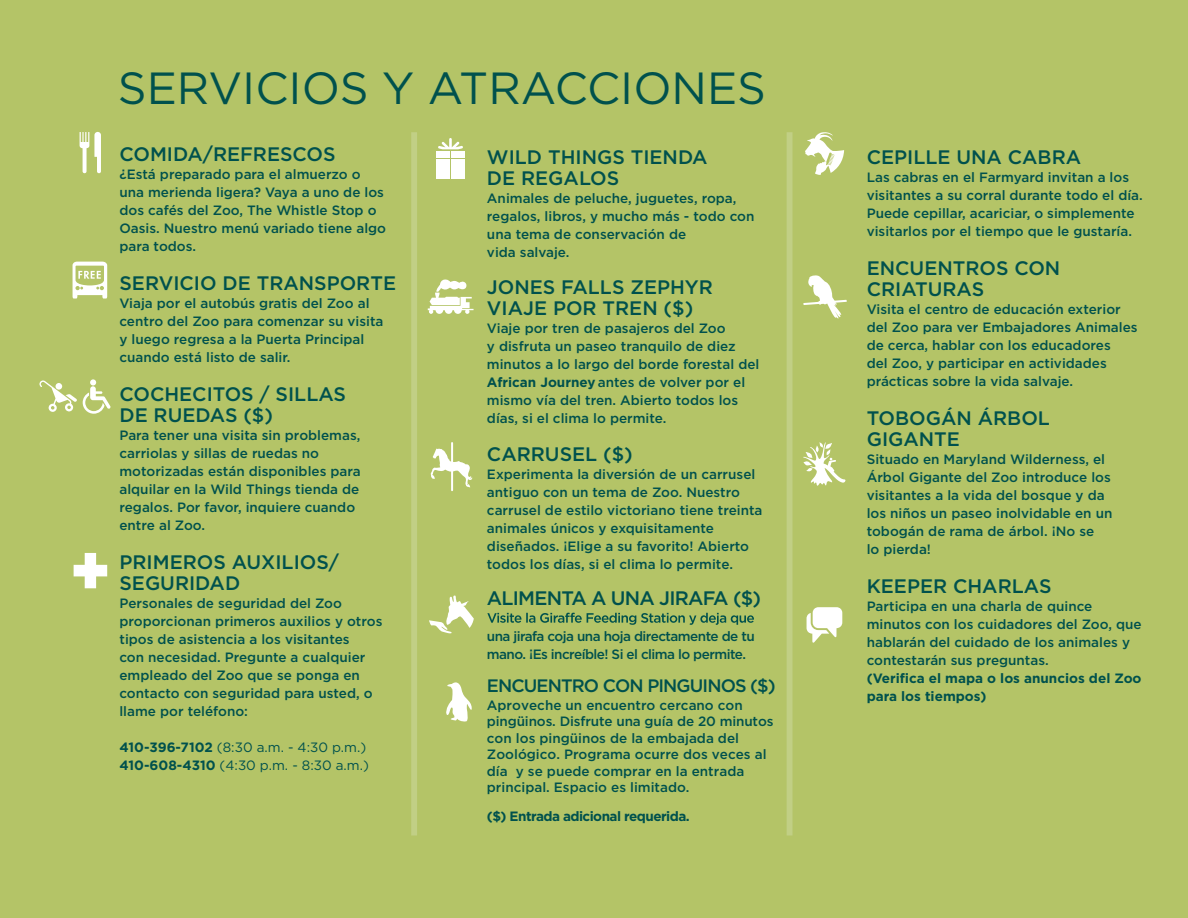
<style>
.page{position:relative;width:1188px;height:918px;background:#b4c467}
.page>*{position:absolute;margin:0;border:0;box-sizing:border-box;transform-origin:0 0}
.t1{font:45px "Gotham";color:#00514d}
.t2{font:500 19.5px/21px "Gotham";color:#00514d}
.t3{font:500 19.5px "Gotham";letter-spacing:-.04em;color:#00514d}
.t4{font:500 18px "Gotham";letter-spacing:-.05em;color:#00514d}
.t5{font:500 13.5px/18px "Gotham";color:#00514d}
.t6{font:500 13.5px/18px "Gotham";letter-spacing:-.04em;color:#00514d}
.t7{font:13.5px/18px "Gotham";color:#00514d}
.t8{font:700 13.5px/18px "Gotham";color:#00514d}
.t9{font:700 13.5px "Gotham";letter-spacing:-.04em;color:#00514d}
.s1{font-weight:700}
</style>
<div class="page">
<div style="left:411px;top:132px;width:6px;height:704px;background:#c1cf85"></div>
<div style="left:787px;top:132px;width:6px;height:704px;background:#c1cf85"></div>
<svg style="left:80px;top:132px;width:21px;height:41px"></svg>
<svg style="left:438px;top:138px;width:25px;height:11px"></svg>
<div style="left:436px;top:160px;width:13px;height:19px;background:#fff"></div>
<div style="left:436px;top:151px;width:13px;height:6px;background:#fff"></div>
<div style="left:452px;top:151px;width:13px;height:6px;background:#fff"></div>
<div style="left:452px;top:160px;width:13px;height:19px;background:#fff"></div>
<svg style="left:73px;top:262px;width:34px;height:37px"></svg>
<svg style="left:39px;top:380px;width:72px;height:34px"></svg>
<svg style="left:74px;top:553px;width:33px;height:35px"></svg>
<svg style="left:428px;top:279px;width:46px;height:35px"></svg>
<svg style="left:431px;top:442px;width:42px;height:49px"></svg>
<svg style="left:429px;top:595px;width:45px;height:39px"></svg>
<svg style="left:805px;top:132px;width:39px;height:43px"></svg>
<svg style="left:803px;top:442px;width:43px;height:44px"></svg>
<svg style="left:807px;top:607px;width:35px;height:36px"></svg>
<svg style="left:803px;top:275px;width:44px;height:44px"></svg>
<svg style="left:487px;top:613px;width:267px;height:12px"></svg>
<svg style="left:446px;top:682px;width:26px;height:40px"></svg>
<h1 class="t1" style="left:118px;top:59px;width:650px">SERVICIOS Y ATRACCIONES</h1>
<h2 class="t2" style="left:119px;top:143px;width:218px">COMIDA/REFRESCOS</h2>
<p class="t5" style="left:119px;top:165px;width:268px">¿Está preparado para el almuerzo o una merienda ligera? Vaya a uno de los dos cafés del Zoo, The Whistle Stop o<br>Oasis. Nuestro menú variado tiene algo para todos.</p>
<h2 class="t2" style="left:119px;top:272px;width:278px">SERVICIO DE TRANSPORTE</h2>
<p class="t5" style="left:119px;top:294px;width:266px">Viaja por el autobús gratis del Zoo al centro del Zoo para comenzar su visita y luego regresa a la Puerta Principal cuando está listo de salir.</p>
<h2 class="t2" style="left:119px;top:383px;width:228px">COCHECITOS / SILLAS<br>DE RUEDAS ($)</h2>
<p class="t5" style="left:119px;top:426px;width:243px">Para tener una visita sin problemas, carriolas y sillas de ruedas no motorizadas están disponibles para alquilar en la Wild Things tienda de regalos. Por favor, inquiere cuando entre al Zoo.</p>
<h2 class="t2" style="left:119px;top:551px;width:221px">PRIMEROS AUXILIOS/<br>SEGURIDAD</h2>
<p class="t5" style="left:119px;top:594px;width:265px">Personales de seguridad del Zoo proporcionan primeros auxilios y otros tipos de asistencia a los visitantes<br>con necesidad. Pregunte a cualquier empleado del Zoo que se ponga en contacto con seguridad para usted, o llame por teléfono:</p>
<p class="t7" style="left:119px;top:738px;width:251px"><span class="s1">410-396-7102</span> (8:30 a.m. - 4:30 p.m.)<br><span class="s1">410-608-4310</span> (4:30 p.m. - 8:30 a.m.)</p>
<h2 class="t2" style="left:487px;top:146px;width:222px">WILD THINGS TIENDA<br>DE REGALOS</h2>
<p class="t5" style="left:487px;top:189px;width:269px">Animales de peluche, juguetes, ropa, regalos, libros, y mucho más - todo con una tema de conservación de<br>vida salvaje.</p>
<h2 class="t2" style="left:487px;top:276px;width:228px">JONES FALLS ZEPHYR<br>VIAJE POR TREN ($)</h2>
<p class="t5" style="left:487px;top:319px;width:274px">Viaje por tren de pasajeros del Zoo<br>y disfruta un paseo tranquilo de diez minutos a lo largo del borde forestal del <span class="s1">African Journey</span> antes de volver por el mismo vía del tren. Abierto todos los días, si el clima lo permite.</p>
<h2 class="t2" style="left:487px;top:443px;width:147px">CARRUSEL ($)</h2>
<p class="t5" style="left:487px;top:465px;width:277px">Experimenta la diversión de un carrusel antiguo con un tema de Zoo. Nuestro carrusel de estilo victoriano tiene treinta animales únicos y exquisitamente diseñados. ¡Elige a su favorito! Abierto todos los días, si el clima lo permite.</p>
<h2 class="t3" style="left:487px;top:585px;width:276px">ALIMENTA A UNA JIRAFA ($)</h2>
<p class="t6" style="left:487px;top:627px;width:269px">una jirafa coja una hoja directamente de tu mano. ¡Es increíble! Si el clima lo permite.</p>
<h3 class="t4" style="left:487px;top:674px;width:290px">ENCUENTRO CON PINGUINOS ($)</h3>
<p class="t5" style="left:487px;top:697px;width:288px;line-height:16.5px">Aproveche un encuentro cercano con pingüinos. Disfrute una guía de 20 minutos con los pingüinos de la embajada del Zoológico. Programa ocurre dos veces al día y se puede comprar en la entrada principal. Espacio es limitado.</p>
<p class="t9" style="left:487px;top:807px;width:204px">($) Entrada adicional requerida.</p>
<h2 class="t2" style="left:867px;top:146px;width:216px">CEPILLE UNA CABRA</h2>
<p class="t5" style="left:867px;top:168px;width:278px">Las cabras en el Farmyard invitan a los visitantes a su corral durante todo el día.<br>Puede cepillar, acariciar, o simplemente visitarlos por el tiempo que le gustaría.</p>
<h2 class="t2" style="left:867px;top:257px;width:195px">ENCUENTROS CON<br>CRIATURAS</h2>
<p class="t5" style="left:867px;top:300px;width:272px">Visita el centro de educación exterior del Zoo para ver Embajadores Animales de cerca, hablar con los educadores<br>del Zoo, y participar en actividades prácticas sobre la vida salvaje.</p>
<h2 class="t2" style="left:867px;top:407px;width:185px">TOBOGÁN ÁRBOL<br>GIGANTE</h2>
<p class="t5" style="left:867px;top:450px;width:247px">Situado en Maryland Wilderness, el<br>Árbol Gigante del Zoo introduce los visitantes a la vida del bosque y da los niños un paseo inolvidable en un tobogán de rama de árbol. ¡No se<br>lo pierda!</p>
<h2 class="t2" style="left:867px;top:575px;width:186px">KEEPER CHARLAS</h2>
<p class="t5" style="left:867px;top:597px;width:276px">Participa en una charla de quince minutos con los cuidadores del Zoo, que hablarán del cuidado de los animales y contestarán sus preguntas.</p>
<p class="t8" style="left:867px;top:669px;width:276px">(Verifica el mapa o los anuncios del Zoo para los tiempos)</p>
</div>
